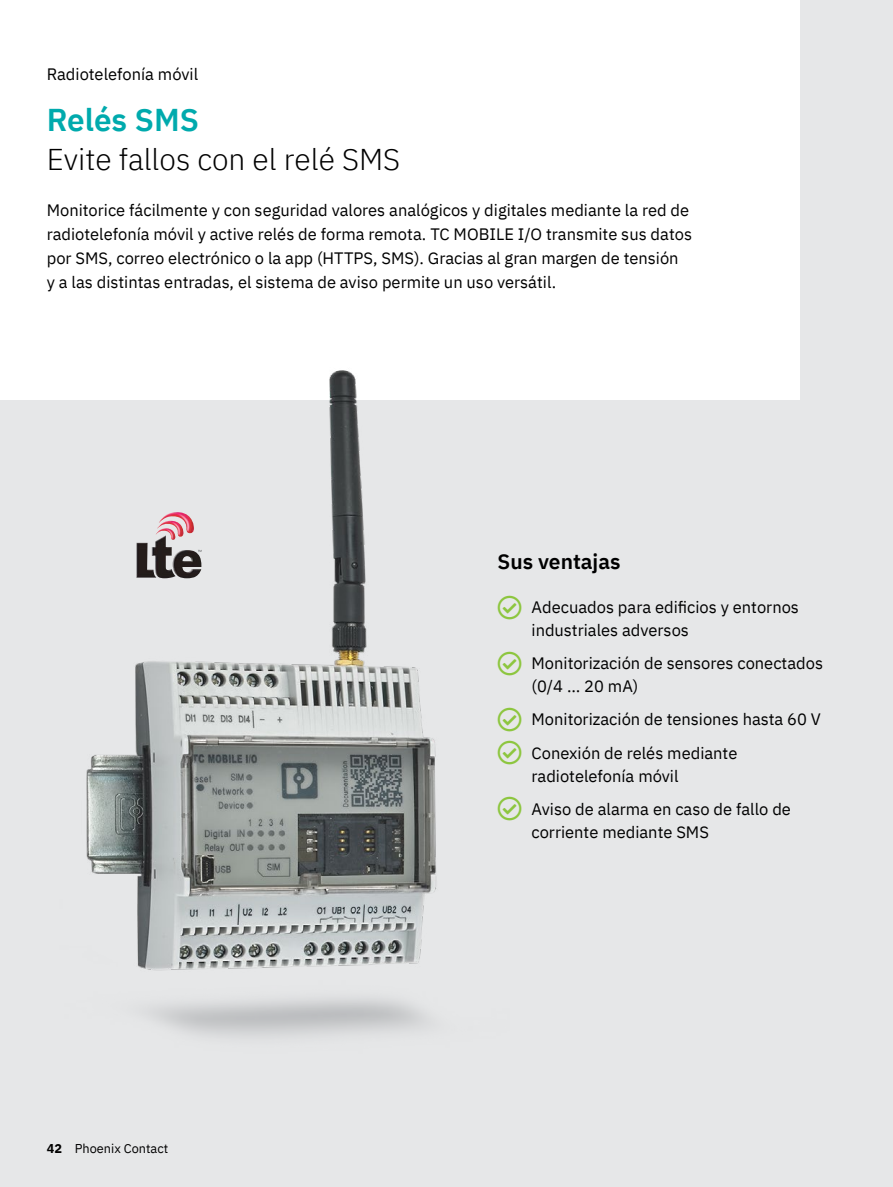
<style>
.page{position:relative;width:893px;height:1187px;background:#fff}
.page>*{position:absolute;margin:0;border:0;box-sizing:border-box;transform-origin:0 0}
.t1{font:31.5px "IBM Plex Sans Sm Bld";color:#00aaad}
.t2{font:300 30px "IBM Plex Sans";color:#000}
.t3{font:21px "IBM Plex Sans Sm Bld";color:#000}
.t4{font:16.5px/22.5px "IBM Plex Sans";color:#000}
.t5{font:12.75px "IBM Plex Sans";color:#000}
.s1{font-weight:700}
.s2{font-family:"Px C Phoenix ESPRIT";font-size:24px;color:#8dc63f}
</style>
<div class="page">
<div style="left:0;top:0;width:893px;height:1186px;background:#e6e7e8"></div>
<img style="left:86px;top:400px;width:351px;height:637px">
<div style="left:0;top:0;width:799px;height:400px;background:#fff"></div>
<img style="left:156px;top:512px;width:38px;height:23px">
<img style="left:136px;top:535px;width:65px;height:43px">
<p class="t4" style="left:47px;top:61px;width:153px">Radiotelefonía móvil</p>
<h1 class="t1" style="left:47px;top:95px;width:154px">Relés SMS</h1>
<h2 class="t2" style="left:47px;top:137px;width:355px">Evite fallos con el relé SMS</h2>
<p class="t4" style="left:47px;top:196px;width:647px;line-height:24px">Monitorice fácilmente y con seguridad valores analógicos y digitales mediante la red de radiotelefonía móvil y active relés de forma remota. TC MOBILE I/O transmite sus datos por SMS, correo electrónico o la app (HTTPS, SMS). Gracias al gran margen de tensión<br>y a las distintas entradas, el sistema de aviso permite un uso versátil.</p>
<p class="t5" style="left:47px;top:1138px;width:123px"><span class="s1">42</span> Phoenix Contact</p>
<p class="t3" style="left:497px;top:545px;width:125px">Sus ventajas</p>
<p class="t4" style="left:531px;top:594px;width:269px;text-indent:-34px"><span class="s2">✓</span> Adecuados para edificios y entornos industriales adversos</p>
<p class="t4" style="left:531px;top:650px;width:293px;text-indent:-34px"><span class="s2">✓</span> Monitorización de sensores conectados (0/4 … 20 mA)</p>
<p class="t4" style="left:497px;top:707px;width:325px"><span class="s2">✓</span> Monitorización de tensiones hasta 60 V</p>
<p class="t4" style="left:531px;top:740px;width:207px;text-indent:-34px"><span class="s2">✓</span> Conexión de relés mediante radiotelefonía móvil</p>
<p class="t4" style="left:531px;top:796px;width:261px;text-indent:-34px"><span class="s2">✓</span> Aviso de alarma en caso de fallo de corriente mediante SMS</p>
</div>
